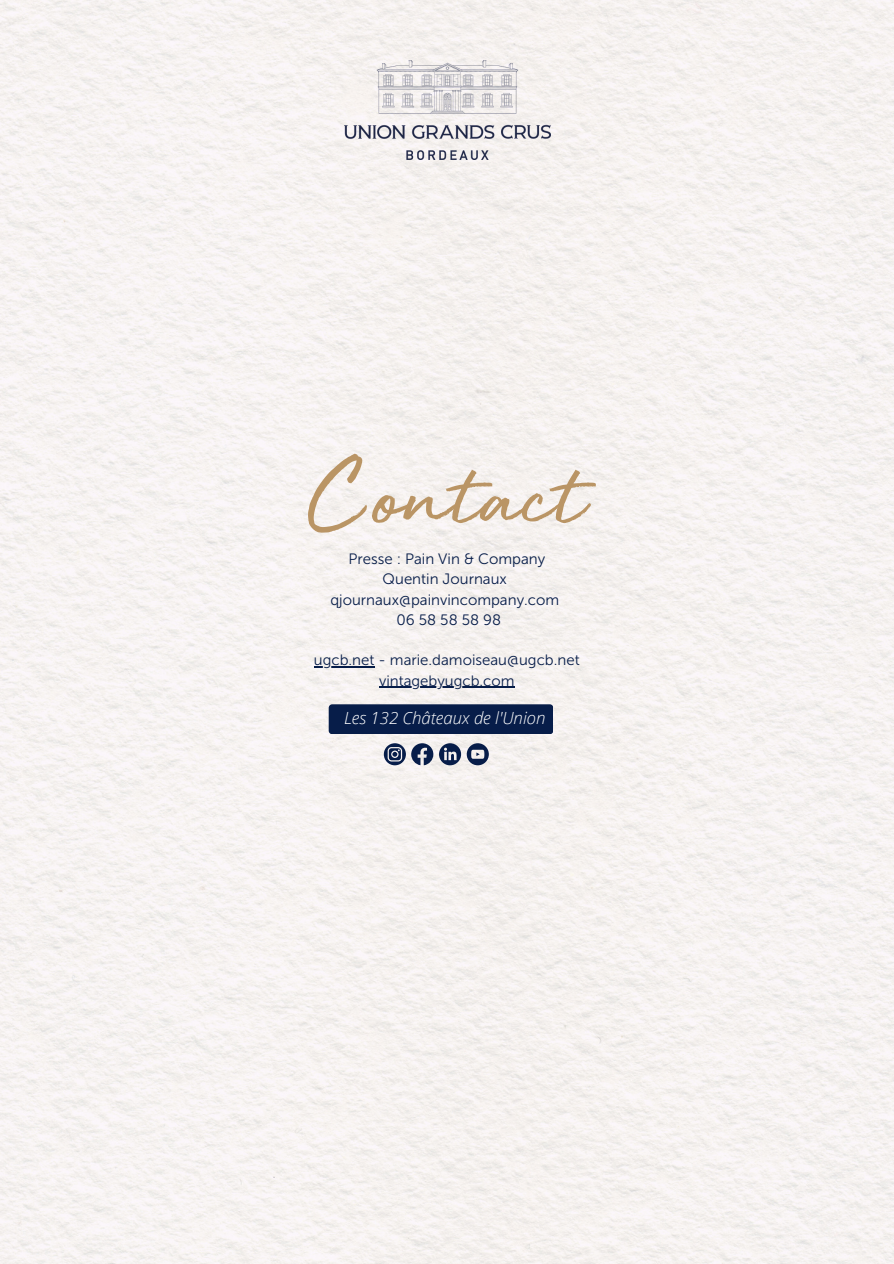
<style>
.page{position:relative;width:894px;height:1264px;background:#fff}
.page>*{position:absolute;margin:0;border:0;box-sizing:border-box;transform-origin:0 0}
.t1{font:97.2px "Golden Plains";color:#ba9565}
.t2{font:italic 300 16.8px "Open Sans";color:#fff}
.t3{font:15px "Museo Sans 300";color:#071d49}
</style>
<div class="page">
<img style="left:0;top:0;width:893px;height:1263px">
<img style="left:344px;top:60px;width:206px;height:99px">
<div style="left:328px;top:704px;width:225px;height:30px;background:#071d49;border-radius:4px"></div>
<svg style="left:384px;top:743px;width:49px;height:22px"></svg>
<svg style="left:439px;top:743px;width:49px;height:22px"></svg>
<hr style="left:314px;top:666px;width:60px;height:1px;background:#071d49">
<hr style="left:379px;top:686px;width:135px;height:1px;background:#071d49">
<p class="t1" style="left:309px;top:447px;width:277px">Contact</p>
<p class="t3" style="left:348px;top:550px;width:198px">Presse : Pain Vin &amp; Company</p>
<p class="t3" style="left:382px;top:570px;width:126px">Quentin Journaux</p>
<p class="t3" style="left:330px;top:590px;width:230px">qjournaux@painvincompany.com</p>
<p class="t3" style="left:396px;top:610px;width:106px">06 58 58 58 98</p>
<p class="t3" style="left:314px;top:651px;width:267px">ugcb.net - marie.damoiseau@ugcb.net</p>
<p class="t3" style="left:379px;top:671px;width:137px">vintagebyugcb.com</p>
<h2 class="t2" style="left:344px;top:706px;width:203px">Les 132 Châteaux de l'Union</h2>
</div>
